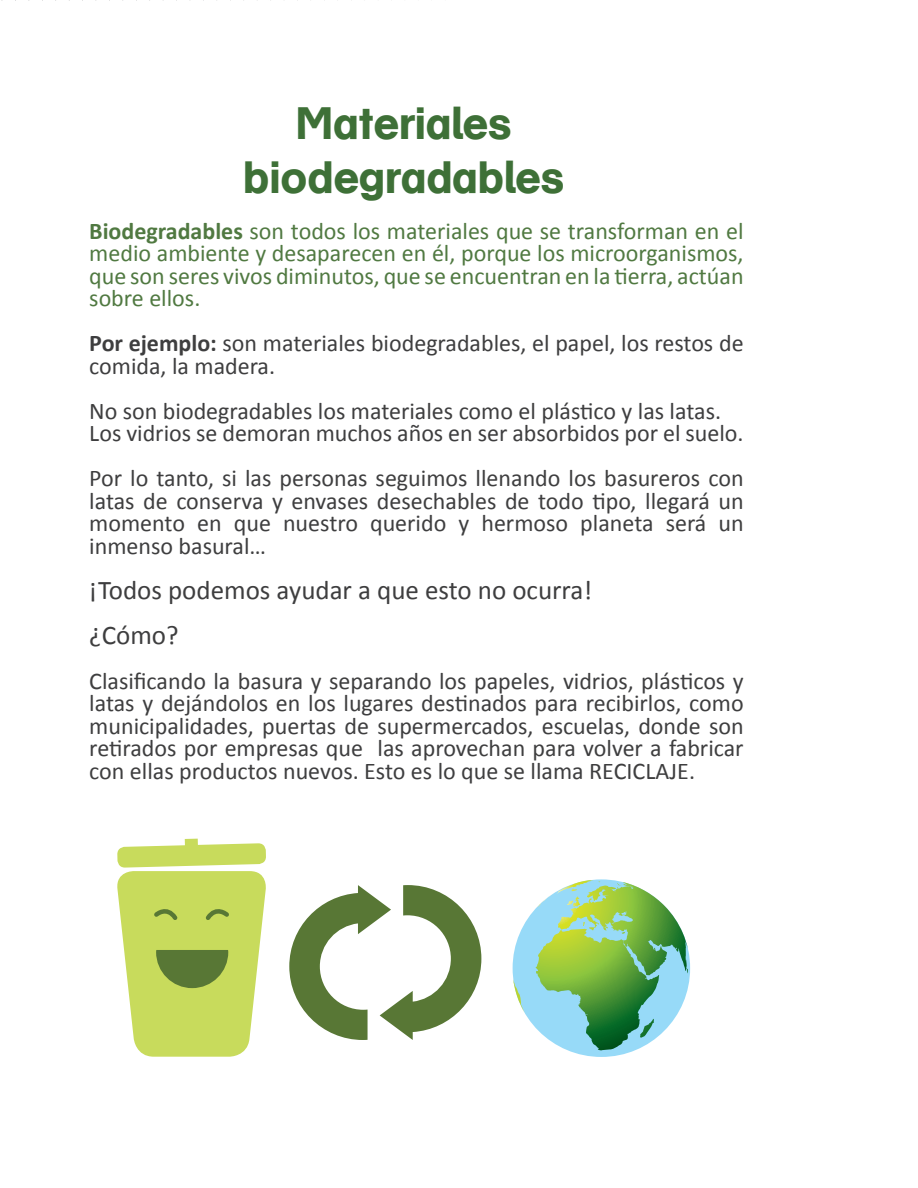
<style>
.page{position:relative;width:918px;height:1188px;background:#fff}
.page>*{position:absolute;margin:0;border:0;box-sizing:border-box;transform-origin:0 0}
.TXT{font:500 45px/54px "AG Schulbuch BQ";color:#3e7037;text-align:center}
.TXT_textito{font:27px "Calibri";color:#3e3e3f}
.TXT_textito-2{font:24px/22.5px "Calibri";color:#3e3e3f;text-align:justify}
.TXT_textito-3{font:24px/22.5px "Calibri";color:#507941;text-align:justify}
.s1{font-weight:700}
</style>
<div class="page">
<svg style="left:117px;top:839px;width:149px;height:218px;background:#c8d972"></svg>
<svg style="left:289px;top:885px;width:192px;height:155px"></svg>
<svg style="left:513px;top:879px;width:177px;height:178px;background:#6cb5a0"></svg>
<svg style="left:640px;top:1018px;width:14px;height:20px"></svg>
<svg style="left:535px;top:880px;width:99px;height:127px;background:#97cb7f"></svg>
<svg style="left:513px;top:979px;width:13px;height:35px"></svg>
<p class="TXT" style="left:243px;top:96px;width:322px">Materiales biodegradables</p>
<p class="TXT_textito-3" style="left:89px;top:219px;width:656px"><span class="s1">Biodegradables</span> son todos los materiales que se transforman en el medio ambiente y desaparecen en él, porque los microorganismos, que son seres vivos diminutos, que se encuentran en la tierra, actúan sobre ellos.</p>
<p class="TXT_textito-2" style="left:89px;top:332px;width:656px"><span class="s1">Por ejemplo:</span> son materiales biodegradables, el papel, los restos de comida, la madera.</p>
<p class="TXT_textito-2" style="left:89px;top:399px;width:633px">No son biodegradables los materiales como el plástico y las latas.</p>
<p class="TXT_textito-2" style="left:89px;top:422px;width:656px">Los vidrios se demoran muchos años en ser absorbidos por el suelo.</p>
<p class="TXT_textito-2" style="left:89px;top:467px;width:656px">Por lo tanto, si las personas seguimos llenando los basureros con latas de conserva y envases desechables de todo tipo, llegará un momento en que nuestro querido y hermoso planeta será un inmenso basural…</p>
<p class="TXT_textito" style="left:89px;top:573px;width:505px">¡Todos podemos ayudar a que esto no ocurra!</p>
<p class="TXT_textito" style="left:89px;top:618px;width:91px">¿Cómo?</p>
<p class="TXT_textito-2" style="left:89px;top:669px;width:656px">Clasificando la basura y separando los papeles, vidrios, plásticos y latas y dejándolos en los lugares destinados para recibirlos, como municipalidades, puertas de supermercados, escuelas, donde son retirados por empresas que las aprovechan para volver a fabricar con ellas productos nuevos. Esto es lo que se llama RECICLAJE.</p>
</div>
